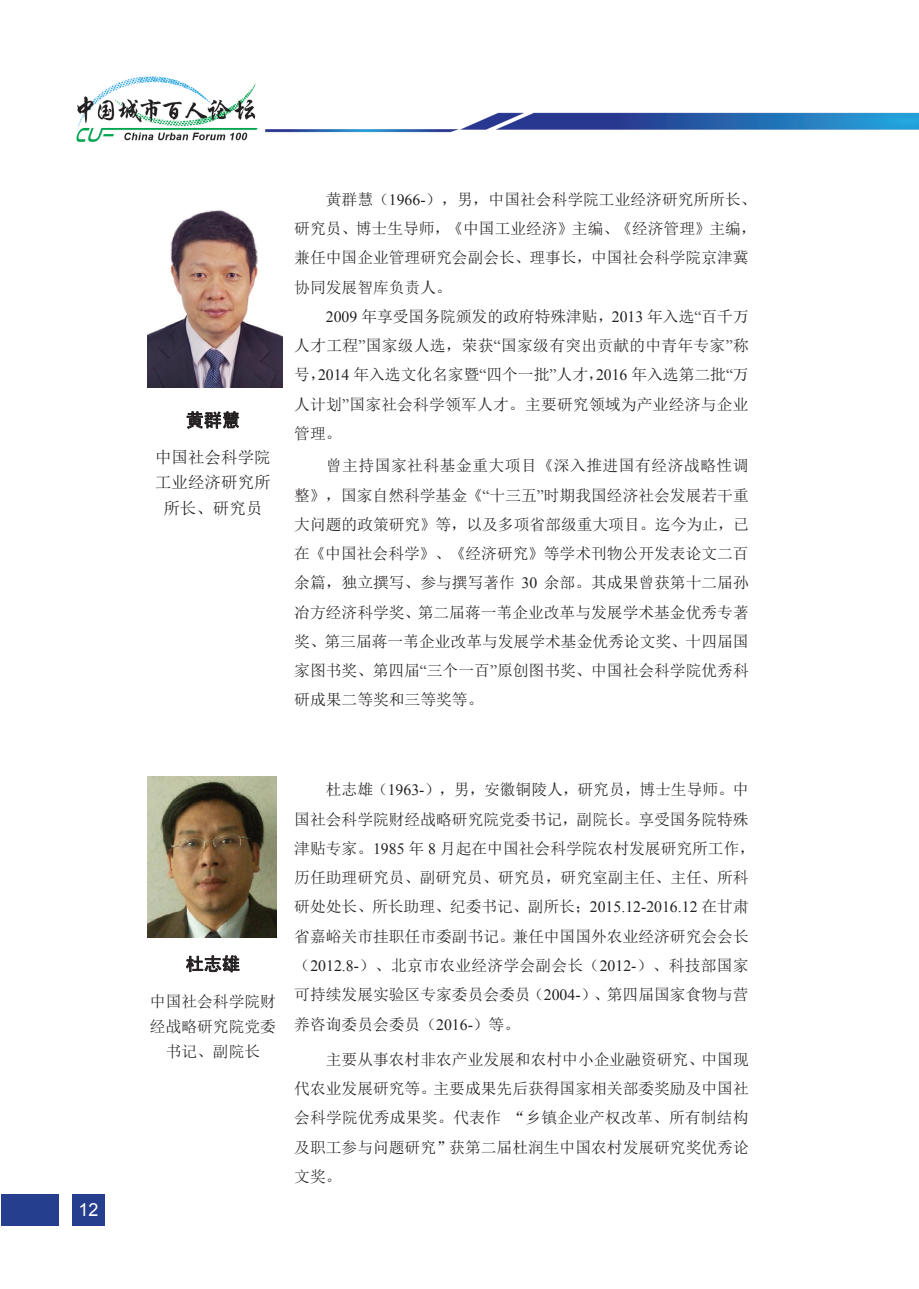
<style>
.page{position:relative;width:919px;height:1289px;background:#fff}
.page>*{position:absolute;margin:0;border:0;box-sizing:border-box;transform-origin:0 0}
.t1{font:18px "Sim Hei";letter-spacing:.005em;color:#231f20}
.t2{font:18px "Arial";color:#fff}
.t3{font:16.5px/25.2px "Sim Sun";color:#231f20;text-align:center}
.t4{font:15.75px/29.2px "Sim Sun";color:#231f20;text-align:justify}
.s1{font-family:"Times New Roman"}
</style>
<div class="page">
<img style="left:1px;top:76px;width:917px;height:1150px">
<div style="left:1px;top:1193px;width:57px;height:32px;background:#253f8e"></div>
<div style="left:72px;top:1193px;width:33px;height:32px;background:#253f8e"></div>
<img style="left:148px;top:192px;width:135px;height:196px">
<svg style="left:187px;top:411px;width:52px;height:18px"></svg>
<img style="left:148px;top:776px;width:128px;height:161px">
<svg style="left:186px;top:955px;width:53px;height:17px"></svg>
<div style="left:326px;top:779px;width:47px;height:21px;background:#fff"></div>
<div style="left:439px;top:779px;width:309px;height:21px;background:#fff"></div>
<div style="left:294px;top:808px;width:454px;height:21px;background:#fff"></div>
<div style="left:294px;top:838px;width:454px;height:20px;background:#fff"></div>
<div style="left:294px;top:867px;width:454px;height:20px;background:#fff"></div>
<div style="left:294px;top:896px;width:454px;height:21px;background:#fff"></div>
<div style="left:294px;top:925px;width:454px;height:21px;background:#fff"></div>
<div style="left:294px;top:955px;width:454px;height:20px;background:#fff"></div>
<div style="left:294px;top:984px;width:454px;height:20px;background:#fff"></div>
<div style="left:294px;top:1013px;width:226px;height:21px;background:#fff"></div>
<div style="left:326px;top:1048px;width:422px;height:21px;background:#fff"></div>
<div style="left:294px;top:1078px;width:454px;height:20px;background:#fff"></div>
<div style="left:294px;top:1107px;width:454px;height:20px;background:#fff"></div>
<div style="left:294px;top:1136px;width:454px;height:21px;background:#fff"></div>
<div style="left:294px;top:1165px;width:47px;height:21px;background:#fff"></div>
<p class="t2" style="left:78px;top:1197px;width:22px">12</p>
<p class="t1" style="left:186px;top:411px;width:56px">黄群慧</p>
<p class="t3" style="left:155px;top:444px;width:117px">中国社会科学院工业经济研究所所长、研究员</p>
<p class="t4" style="left:294px;top:185px;width:464px;text-align:left;text-indent:32px">黄群慧（<span class="s1">1966-</span>），男，中国社会科学院工业经济研究所所长、研究员、博士生导师，《中国工业经济》主编、《经济管理》主编，兼任中国企业管理研究会副会长、理事长，中国社会科学院京津冀协同发展智库负责人。</p>
<p class="t4" style="left:294px;top:302px;width:456px;text-indent:32px"><span class="s1">2009</span> 年享受国务院颁发的政府特殊津贴，<span class="s1">2013</span> 年入选<span class="s1">“</span>百千万人才工程<span class="s1">”</span>国家级人选，荣获<span class="s1">“</span>国家级有突出贡献的中青年专家<span class="s1">”</span>称号，<span class="s1">2014</span> 年入选文化名家暨<span class="s1">“</span>四个一批<span class="s1">”</span>人才，<span class="s1">2016</span> 年入选第二批<span class="s1">“</span>万人计划<span class="s1">”</span>国家社会科学领军人才。主要研究领域为产业经济与企业管理。</p>
<p class="t4" style="left:294px;top:451px;width:456px;text-indent:32px">曾主持国家社科基金重大项目《深入推进国有经济战略性调整》，国家自然科学基金《<span class="s1">“</span>十三五<span class="s1">”</span>时期我国经济社会发展若干重大问题的政策研究》等，以及多项省部级重大项目。迄今为止，已在《中国社会科学》、《经济研究》等学术刊物公开发表论文二百余篇，独立撰写、参与撰写著作 <span class="s1">30</span> 余部。其成果曾获第十二届孙冶方经济科学奖、第二届蒋一苇企业改革与发展学术基金优秀专著奖、第三届蒋一苇企业改革与发展学术基金优秀论文奖、十四届国家图书奖、第四届<span class="s1">“</span>三个一百<span class="s1">”</span>原创图书奖、中国社会科学院优秀科研成果二等奖和三等奖等。</p>
<p class="t1" style="left:186px;top:954px;width:56px">杜志雄</p>
<p class="t4" style="left:150px;top:988px;width:128px;line-height:25.2px;text-align:center">中国社会科学院财经战略研究院党委书记、副院长</p>
<p class="t4" style="left:294px;top:775px;width:462px;text-align:left;text-indent:32px">杜志雄（<span class="s1">1963-</span>），男，安徽铜陵人，研究员，博士生导师。中国社会科学院财经战略研究院党委书记，副院长。享受国务院特殊津贴专家。<span class="s1">1985</span> 年 <span class="s1">8</span> 月起在中国社会科学院农村发展研究所工作，历任助理研究员、副研究员、研究员，研究室副主任、主任、所科研处处长、所长助理、纪委书记、副所长；<span class="s1">2015.12-2016.12</span> 在甘肃省嘉峪关市挂职任市委副书记。兼任中国国外农业经济研究会会长（<span class="s1">2012.8-</span>）、北京市农业经济学会副会长（<span class="s1">2012-</span>）、科技部国家可持续发展实验区专家委员会委员（<span class="s1">2004-</span>）、第四届国家食物与营养咨询委员会委员（<span class="s1">2016-</span>）等。</p>
<p class="t4" style="left:294px;top:1044px;width:456px;text-indent:32px">主要从事农村非农产业发展和农村中小企业融资研究、中国现代农业发展研究等。主要成果先后获得国家相关部委奖励及中国社会科学院优秀成果奖。代表作 “乡镇企业产权改革、所有制结构及职工参与问题研究”获第二届杜润生中国农村发展研究奖优秀论文奖。</p>
</div>
